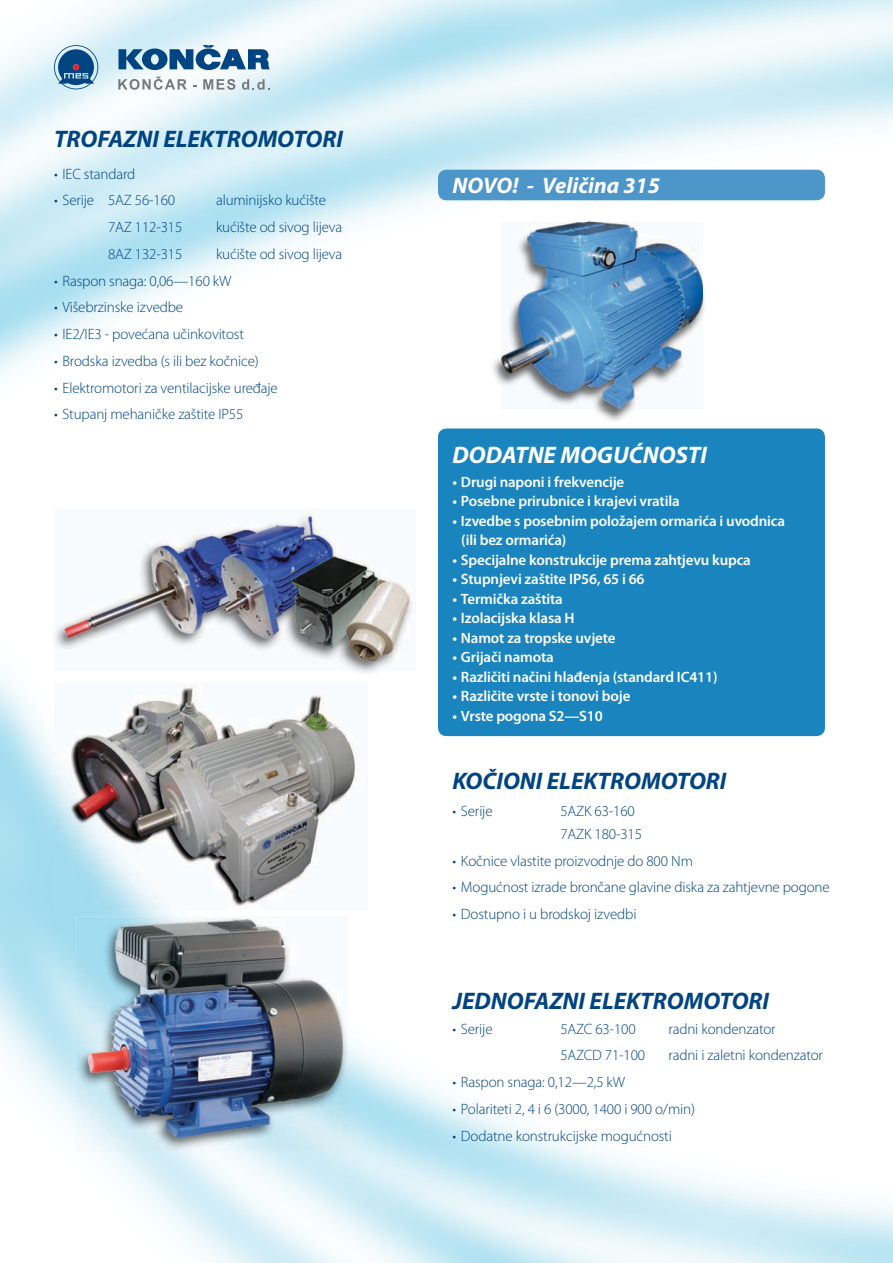
<style>
.page{position:relative;width:893px;height:1263px;background:#fff}
.page>*{position:absolute;margin:0;border:0;box-sizing:border-box;transform-origin:0 0}
.t1{font:italic 700 24px "Myriad Pro";color:#004481}
.t2{font:italic 700 24px "Myriad Pro";color:#fff}
.t3{font:italic 700 22.5px "Myriad Pro";color:#fff}
.t4{font:300 15px/22.5px "Myriad Pro";letter-spacing:-.01em;color:#004481}
.t5{font:600 15px/19.5px "Myriad Pro";letter-spacing:-.01em;color:#fff}
</style>
<div class="page">
<img style="left:420px;top:0;width:473px;height:204px">
<img style="left:51px;top:725px;width:53px;height:430px">
<svg style="left:118px;top:76px;width:69px;height:14px"></svg>
<svg style="left:203px;top:79px;width:32px;height:11px"></svg>
<svg style="left:242px;top:79px;width:28px;height:11px"></svg>
<svg style="left:118px;top:45px;width:152px;height:25px"></svg>
<svg style="left:54px;top:45px;width:44px;height:44px"></svg>
<div style="left:438px;top:428px;width:387px;height:308px;background:#1a84bf;border-radius:9px"></div>
<div style="left:438px;top:170px;width:387px;height:30px;background:#4d96ca;border-radius:9px"></div>
<img style="left:54px;top:684px;width:314px;height:225px">
<img style="left:54px;top:512px;width:358px;height:159px">
<img style="left:76px;top:916px;width:272px;height:235px">
<img style="left:89px;top:920px;width:254px;height:217px">
<img style="left:491px;top:262px;width:215px;height:159px">
<img style="left:502px;top:221px;width:201px;height:188px">
<h1 class="t1" style="left:54px;top:123px;width:291px">TROFAZNI ELEKTROMOTORI</h1>
<p class="t4" style="left:54px;top:162px;width:83px">• IEC standard</p>
<p class="t4" style="left:54px;top:189px;width:123px">• Serije 5AZ 56-160</p>
<p class="t4" style="left:216px;top:189px;width:112px">aluminijsko kućište</p>
<p class="t4" style="left:108px;top:216px;width:76px">7AZ 112-315</p>
<p class="t4" style="left:216px;top:216px;width:128px">kućište od sivog lijeva</p>
<p class="t4" style="left:108px;top:243px;width:76px">8AZ 132-315</p>
<p class="t4" style="left:216px;top:243px;width:128px">kućište od sivog lijeva</p>
<p class="t4" style="left:54px;top:269px;width:179px">• Raspon snaga: 0,06—160 kW</p>
<p class="t4" style="left:54px;top:296px;width:131px">• Višebrzinske izvedbe</p>
<p class="t4" style="left:54px;top:323px;width:191px">• IE2/IE3 - povećana učinkovitost</p>
<p class="t4" style="left:54px;top:350px;width:206px">• Brodska izvedba (s ili bez kočnice)</p>
<p class="t4" style="left:54px;top:376px;width:225px">• Elektromotori za ventilacijske uređaje</p>
<p class="t4" style="left:54px;top:403px;width:191px">• Stupanj mehaničke zaštite IP55</p>
<h2 class="t3" style="left:452px;top:171px;width:209px">NOVO! - Veličina 315</h2>
<h1 class="t2" style="left:452px;top:439px;width:256px">DODATNE MOGUĆNOSTI</h1>
<p class="t5" style="left:452px;top:472px;width:173px">• Drugi naponi i frekvencije</p>
<p class="t5" style="left:452px;top:491px;width:229px">• Posebne prirubnice i krajevi vratila</p>
<p class="t5" style="left:461px;top:511px;width:325px;text-indent:-9px">• Izvedbe s posebnim položajem ormarića i uvodnica (ili bez ormarića)</p>
<p class="t5" style="left:452px;top:550px;width:300px">• Specijalne konstrukcije prema zahtjevu kupca</p>
<p class="t5" style="left:452px;top:569px;width:194px">• Stupnjevi zaštite IP56, 65 i 66</p>
<p class="t5" style="left:452px;top:589px;width:112px">• Termička zaštita</p>
<p class="t5" style="left:452px;top:608px;width:124px">• Izolacijska klasa H</p>
<p class="t5" style="left:452px;top:628px;width:165px">• Namot za tropske uvjete</p>
<p class="t5" style="left:452px;top:647px;width:103px">• Grijači namota</p>
<p class="t5" style="left:452px;top:667px;width:267px">• Različiti načini hlađenja (standard IC411)</p>
<p class="t5" style="left:452px;top:686px;width:179px">• Različite vrste i tonovi boje</p>
<p class="t5" style="left:452px;top:706px;width:152px">• Vrste pogona S2—S10</p>
<h1 class="t1" style="left:452px;top:765px;width:276px">KOČIONI ELEKTROMOTORI</h1>
<p class="t4" style="left:452px;top:800px;width:42px">• Serije</p>
<p class="t4" style="left:560px;top:800px;width:83px">5AZK 63-160<br>7AZK 180-315</p>
<p class="t4" style="left:452px;top:849px;width:242px">• Kočnice vlastite proizvodnje do 800 Nm</p>
<p class="t4" style="left:452px;top:876px;width:379px">• Mogućnost izrade brončane glavine diska za zahtjevne pogone</p>
<p class="t4" style="left:452px;top:903px;width:186px">• Dostupno i u brodskoj izvedbi</p>
<h1 class="t1" style="left:452px;top:985px;width:318px">JEDNOFAZNI ELEKTROMOTORI</h1>
<p class="t4" style="left:452px;top:1018px;width:42px">• Serije</p>
<p class="t4" style="left:560px;top:1018px;width:77px">5AZC 63-100</p>
<p class="t4" style="left:668px;top:1018px;width:109px">radni kondenzator</p>
<p class="t4" style="left:560px;top:1044px;width:86px">5AZCD 71-100</p>
<p class="t4" style="left:668px;top:1044px;width:156px">radni i zaletni kondenzator</p>
<p class="t4" style="left:452px;top:1071px;width:174px">• Raspon snaga: 0,12—2,5 kW</p>
<p class="t4" style="left:452px;top:1098px;width:244px">• Polariteti 2, 4 i 6 (3000, 1400 i 900 o/min)</p>
<p class="t4" style="left:452px;top:1125px;width:221px">• Dodatne konstrukcijske mogućnosti</p>
</div>
